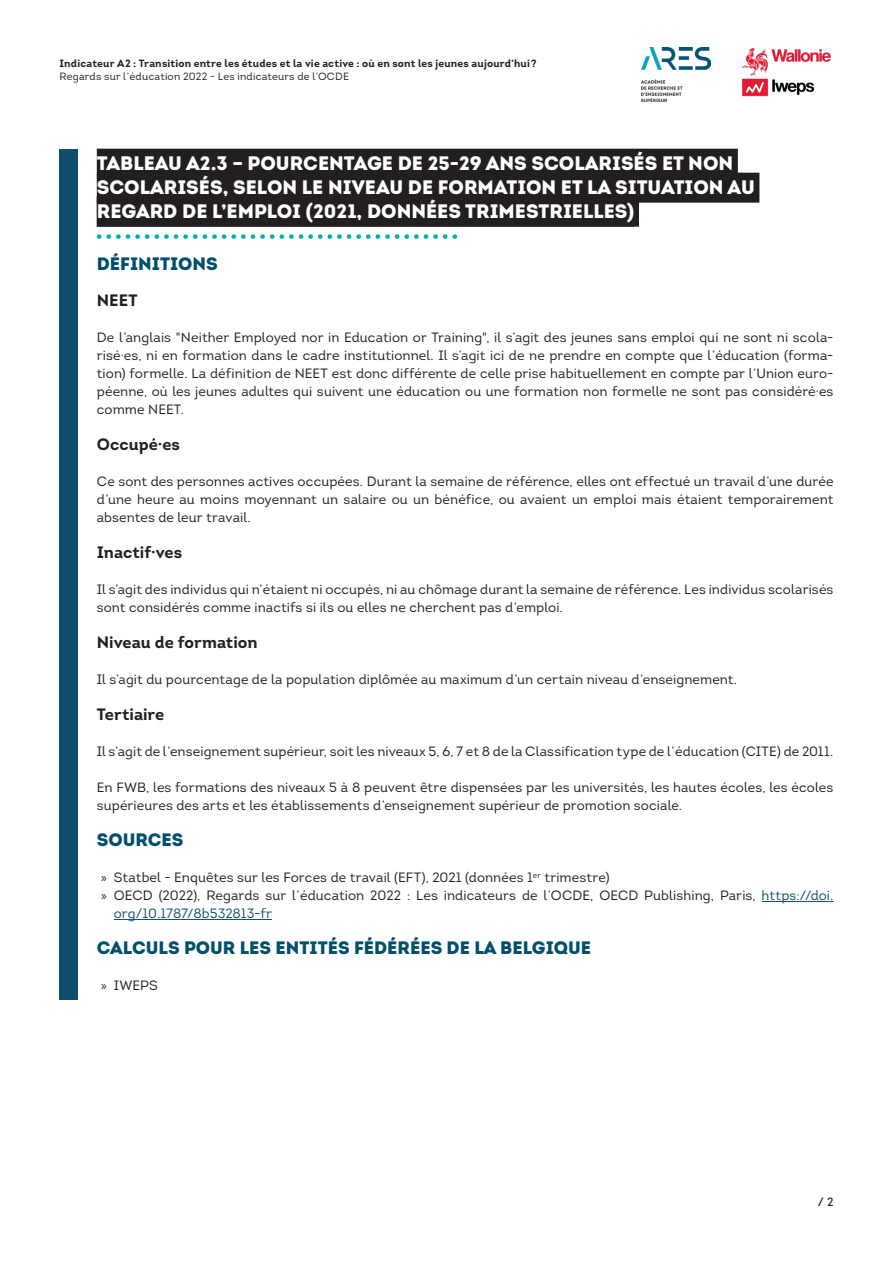
<style>
.page{position:relative;width:893px;height:1263px;background:#fff}
.page>*{position:absolute;margin:0;border:0;box-sizing:border-box;transform-origin:0 0}
.Titre_2{font:900 19.5px/24px "Intro";color:#fff}
.Titre_3{font:900 18px "Intro";color:#004f6b}
.Titre_4{font:700 16.5px "Intro";color:#231f20}
.t1{font:13.5px/18px "Intro";letter-spacing:.01em;color:#231f20}
.t2{font:600 12px "Intro";color:#231f20}
.t3{font:700 10.5px "Intro";letter-spacing:.015em;color:#231f20}
.t4{font:10.5px "Intro";letter-spacing:.015em;color:#231f20}
.s1{font-family:"Myriad Pro"}
.s2{color:#0f4f6c}
</style>
<div class="page">
<img style="left:641px;top:48px;width:69px;height:53px">
<img style="left:742px;top:48px;width:88px;height:49px">
<svg style="left:109px;top:234px;width:347px;height:5px"></svg>
<div style="left:60px;top:149px;width:18px;height:850px;background:#0f4f6c"></div>
<div style="left:97px;top:149px;width:641px;height:30px;background:#231f20"></div>
<div style="left:97px;top:173px;width:662px;height:30px;background:#231f20"></div>
<div style="left:97px;top:197px;width:542px;height:30px;background:#231f20"></div>
<hr style="left:762px;top:901px;width:71px;height:1px;background:#0f4f6c">
<hr style="left:114px;top:919px;width:158px;height:1px;background:#0f4f6c">
<p class="t3" style="left:60px;top:57px;width:479px">Indicateur A2 : Transition entre les études et la vie active : où en sont les jeunes aujourd’hui?</p>
<p class="t4" style="left:60px;top:70px;width:291px">Regards sur l’éducation 2022 - Les indicateurs de l’OCDE</p>
<p class="Titre_2" style="left:97px;top:151px;width:659px">TABLEAU A2.3 – POURCENTAGE DE 25-29 ANS SCOLARISÉS ET NON<br>SCOLARISÉS, SELON LE NIVEAU DE FORMATION ET LA SITUATION AU<br>REGARD DE L’EMPLOI (2021, DONNÉES TRIMESTRIELLES)</p>
<p class="Titre_3" style="left:97px;top:252px;width:122px">DÉFINITIONS</p>
<p class="Titre_4" style="left:97px;top:290px;width:42px">NEET</p>
<p class="t1" style="left:97px;top:328px;width:738px;text-align:justify">De l’anglais "Neither Employed nor in Education or Training", il s’agit des jeunes sans emploi qui ne sont ni scola&shy;risé·es, ni en formation dans le cadre institutionnel. Il s’agit ici de ne prendre en compte que l’éducation (forma&shy;tion) formelle. La définition de NEET est donc différente de celle prise habituellement en compte par l’Union euro&shy;péenne, où les jeunes adultes qui suivent une éducation ou une formation non formelle ne sont pas considéré·es comme NEET.</p>
<p class="Titre_4" style="left:97px;top:434px;width:85px">Occupé·es</p>
<p class="t1" style="left:97px;top:472px;width:738px;text-align:justify">Ce sont des personnes actives occupées. Durant la semaine de référence, elles ont effectué un travail d’une durée d’une heure au moins moyennant un salaire ou un bénéfice, ou avaient un emploi mais étaient temporairement absentes de leur travail.</p>
<p class="Titre_4" style="left:97px;top:542px;width:87px">Inactif·ves</p>
<p class="t1" style="left:97px;top:580px;width:738px">Il s’agit des individus qui n’étaient ni occupés, ni au chômage durant la semaine de référence. Les individus scolarisés sont considérés comme inactifs si ils ou elles ne cherchent pas d’emploi.</p>
<p class="Titre_4" style="left:97px;top:632px;width:162px">Niveau de formation</p>
<p class="t1" style="left:97px;top:670px;width:642px">Il s’agit du pourcentage de la population diplômée au maximum d’un certain niveau d’enseignement.</p>
<p class="Titre_4" style="left:97px;top:704px;width:69px">Tertiaire</p>
<p class="t1" style="left:97px;top:742px;width:738px">Il s’agit de l’enseignement supérieur, soit les niveaux 5, 6, 7 et 8 de la Classification type de l’éducation (CITE) de 2011.</p>
<p class="t1" style="left:97px;top:778px;width:738px">En FWB, les formations des niveaux 5 à 8 peuvent être dispensées par les universités, les hautes écoles, les écoles supérieures des arts et les établissements d’enseignement supérieur de promotion sociale.</p>
<p class="Titre_3" style="left:97px;top:828px;width:88px">SOURCES</p>
<p class="t1" style="left:101px;top:868px;width:510px"><span class="s1">»</span> Statbel - Enquêtes sur les Forces de travail (EFT), 2021 (données 1<sup>er</sup> trimestre)</p>
<p class="t1" style="left:114px;top:886px;width:721px;text-indent:-13px"><span class="s1">»</span> OECD (2022), Regards sur l’éducation 2022 : Les indicateurs de l’OCDE, OECD Publishing, Paris, <span class="s2">https://doi. org/10.1787/8b532813-fr</span></p>
<p class="Titre_3" style="left:97px;top:936px;width:496px">CALCULS POUR LES ENTITÉS FÉDÉRÉES DE LA BELGIQUE</p>
<p class="t1" style="left:101px;top:976px;width:58px"><span class="s1">»</span> IWEPS</p>
<p class="t2" style="left:818px;top:1194px;width:17px">/ 2</p>
</div>
